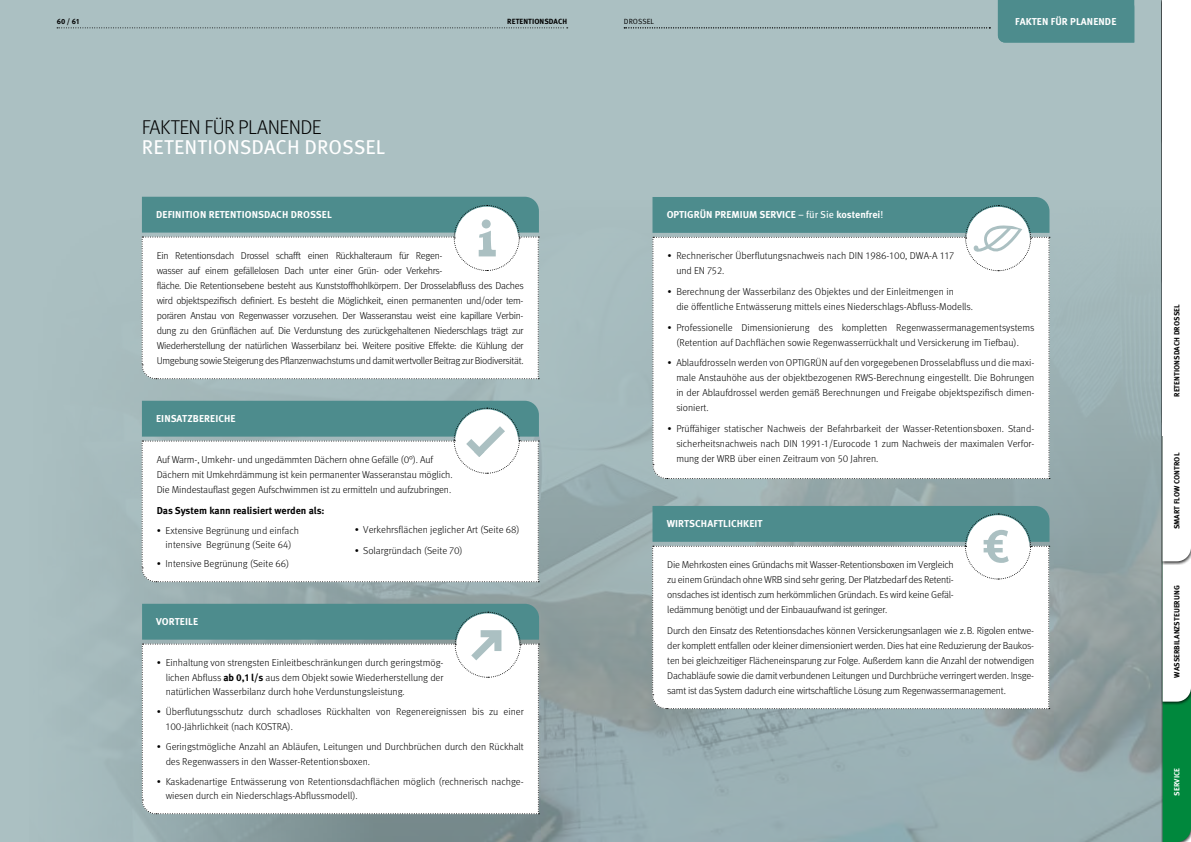
<style>
.page{position:relative;width:1191px;height:842px;background:#abc0c2}
.page>*{position:absolute;margin:0;border:0;box-sizing:border-box;transform-origin:0 0}
.t1{font:20px "Meta Pro";letter-spacing:.005em;color:#fff}
.t2{font:300 20px "Meta Pro";letter-spacing:-.03em;color:#000}
.t3{font:300 10px/15px "Meta Pro";letter-spacing:-.01em;color:#000}
.t4{font:300 10px/15px "Meta Pro";letter-spacing:-.03em;color:#000}
.t5{font:700 10px "Meta Pro";letter-spacing:.01em;color:#fff}
.t6{font:700 10px "Meta Pro";letter-spacing:-.005em;color:#000}
.t7{font:700 7.5px "Meta Pro";letter-spacing:.01em;color:#000}
.t8{font:7.5px "Meta Pro Norm";letter-spacing:.005em;color:#000}
.t9{font:700 7.5px "Meta Pro";letter-spacing:.01em;color:#fff}
.s1{font-weight:700}
.s2{font-weight:400}
</style>
<div class="page">
<img style="left:102px;top:196px;width:1059px;height:646px">
<svg style="left:141px;top:197px;width:398px;height:182px"></svg>
<svg style="left:652px;top:506px;width:397px;height:203px"></svg>
<svg style="left:142px;top:604px;width:397px;height:210px"></svg>
<svg style="left:141px;top:401px;width:398px;height:181px"></svg>
<svg style="left:652px;top:197px;width:398px;height:282px"></svg>
<svg style="left:57px;top:27px;width:511px;height:1px"></svg>
<svg style="left:624px;top:27px;width:366px;height:1px"></svg>
<div style="left:998px;top:0;width:136px;height:43px;background:#4d8c8d"></div>
<div style="left:1161px;top:0;width:30px;height:144px;background:#454d4e"></div>
<svg style="left:1162px;top:435px;width:29px;height:407px"></svg>
<div style="left:1162px;top:0;width:29px;height:435px;background:#fff"></div>
<p class="t7" style="left:57px;top:18px;width:24px">60 / 61</p>
<p class="t7" style="left:507px;top:18px;width:61px">RETENTIONSDACH</p>
<p class="t8" style="left:624px;top:18px;width:32px">DROSSEL</p>
<p class="t5" style="left:1015px;top:16px;width:103px">FAKTEN FÜR PLANENDE</p>
<h1 class="t2" style="left:142px;top:118px;width:181px">FAKTEN FÜR PLANENDE</h1>
<h1 class="t1" style="left:142px;top:137px;width:245px">RETENTIONSDACH DROSSEL</h1>
<p class="t5" style="left:156px;top:209px;width:177px">DEFINITION RETENTIONSDACH DROSSEL</p>
<p class="t4" style="left:157px;top:248px;width:368px">Ein Retentionsdach Drossel schafft einen Rückhalteraum für Regen-<br>wasser auf einem gefällelosen Dach unter einer Grün- oder Verkehrs-<br>fläche. Die Retentionsebene besteht aus Kunststoffhohlkörpern. Der Drosselabfluss des Daches wird objektspezifisch definiert. Es besteht die Möglichkeit, einen permanenten und/oder tem&shy;porären Anstau von Regenwasser vorzusehen. Der Wasseranstau weist eine kapillare Verbin&shy;dung zu den Grünflächen auf. Die Verdunstung des zurückgehaltenen Niederschlags trägt zur Wiederherstellung der natürlichen Wasserbilanz bei. Weitere positive Effekte: die Kühlung der Umgebung sowie Steigerung des Pflanzenwachstums und damit wertvoller Beitrag zur Biodiversität.</p>
<p class="t5" style="left:156px;top:413px;width:81px">EINSATZBEREICHE</p>
<p class="t3" style="left:157px;top:452px;width:297px">Auf Warm-, Umkehr- und ungedämmten Dächern ohne Gefälle (0°). Auf<br>Dächern mit Umkehrdämmung ist kein permanenter Wasseranstau möglich.<br>Die Mindestauflast gegen Aufschwimmen ist zu ermitteln und aufzubringen.</p>
<p class="t6" style="left:157px;top:505px;width:169px">Das System kann realisiert werden als:</p>
<p class="t3" style="left:157px;top:523px;width:144px;line-height:14px;text-align:center">• Extensive Begrünung und einfach intensive Begrünung (Seite 64)</p>
<p class="t3" style="left:157px;top:556px;width:134px">• Intensive Begrünung (Seite 66)</p>
<p class="t3" style="left:355px;top:523px;width:166px">• Verkehrsflächen jeglicher Art (Seite 68)</p>
<p class="t3" style="left:355px;top:543px;width:109px">• Solargründach (Seite 70)</p>
<p class="t5" style="left:156px;top:616px;width:43px">VORTEILE</p>
<p class="t3" style="left:166px;top:656px;width:279px;line-height:14.5px;text-align:justify;text-indent:-9px">• Einhaltung von strengsten Einleitbeschränkungen durch geringstmög&shy;lichen Abfluss <span class="s1">ab 0,1 l/s</span> aus dem Objekt sowie Wiederherstellung der natürlichen Wasserbilanz durch hohe Verdunstungsleistung.</p>
<p class="t3" style="left:166px;top:705px;width:359px;line-height:14.5px;text-indent:-9px">• Überflutungsschutz durch schadloses Rückhalten von Regenereignissen bis zu einer<br>100-Jährlichkeit (nach KOSTRA).</p>
<p class="t3" style="left:166px;top:740px;width:360px;line-height:14.5px;text-indent:-9px">• Geringstmögliche Anzahl an Abläufen, Leitungen und Durchbrüchen durch den Rückhalt des Regenwassers in den Wasser-Retentionsboxen.</p>
<p class="t3" style="left:166px;top:774px;width:359px;line-height:14.5px;text-indent:-9px">• Kaskadenartige Entwässerung von Retentionsdachflächen möglich (rechnerisch nachge&shy;wiesen durch ein Niederschlags-Abflussmodell).</p>
<p class="t5" style="left:666px;top:209px;width:218px">OPTIGRÜN PREMIUM SERVICE <span class="s2">– für Sie</span> kostenfrei<span class="s2">!</span></p>
<p class="t3" style="left:676px;top:249px;width:279px;text-indent:-9px">• Rechnerischer Überflutungsnachweis nach DIN 1986-100, DWA-A 117 und EN 752.</p>
<p class="t3" style="left:676px;top:284px;width:298px;text-indent:-9px">• Berechnung der Wasserbilanz des Objektes und der Einleitmengen in<br>die öffentliche Entwässerung mittels eines Niederschlags-Abfluss-Modells.</p>
<p class="t3" style="left:676px;top:320px;width:360px;text-indent:-9px">• Professionelle Dimensionierung des kompletten Regenwassermanagementsystems (Retention auf Dachflächen sowie Regenwasserrückhalt und Versickerung im Tiefbau).</p>
<p class="t3" style="left:676px;top:356px;width:360px;text-align:justify;text-indent:-9px">• Ablaufdrosseln werden von OPTIGRÜN auf den vorgegebenen Drosselabfluss und die maxi&shy;male Anstauhöhe aus der objektbezogenen RWS-Berechnung eingestellt. Die Bohrungen in der Ablaufdrossel werden gemäß Berechnungen und Freigabe objektspezifisch dimen&shy;sioniert.</p>
<p class="t3" style="left:676px;top:421px;width:359px;text-align:justify;text-indent:-9px">• Prüffähiger statischer Nachweis der Befahrbarkeit der Wasser-Retentionsboxen. Stand&shy;sicherheitsnachweis nach DIN 1991-1/Eurocode 1 zum Nachweis der maximalen Verfor&shy;mung der WRB über einen Zeitraum von 50 Jahren.</p>
<p class="t5" style="left:666px;top:518px;width:97px">WIRTSCHAFTLICHKEIT</p>
<p class="t3" style="left:667px;top:558px;width:288px;text-align:justify">Die Mehrkosten eines Gründachs mit Wasser-Retentionsboxen im Vergleich zu einem Gründach ohne WRB sind sehr gering. Der Platzbedarf des Retenti&shy;onsdaches ist identisch zum herkömmlichen Gründach. Es wird keine Gefäl&shy;ledämmung benötigt und der Einbauaufwand ist geringer.</p>
<p class="t3" style="left:667px;top:623px;width:368px;text-align:justify">Durch den Einsatz des Retentionsdaches können Versickerungsanlagen wie z. B. Rigolen entwe&shy;der komplett entfallen oder kleiner dimensioniert werden. Dies hat eine Reduzierung der Baukos&shy;ten bei gleichzeitiger Flächeneinsparung zur Folge. Außerdem kann die Anzahl der notwendigen Dachabläufe sowie die damit verbundenen Leitungen und Durchbrüche verringert werden. Insge&shy;samt ist das System dadurch eine wirtschaftliche Lösung zum Regenwassermanagement.</p>
<p class="t7" style="left:1172px;top:397px;width:94px;rotate:-90deg">RETENTIONSDACH DROSSEL</p>
<p class="t7" style="left:1172px;top:529px;width:78px;rotate:-90deg">SMART FLOW CONTROL</p>
<p class="t7" style="left:1172px;top:677px;width:94px;rotate:-90deg">WASSERBILANZSTEUERUNG</p>
<p class="t9" style="left:1172px;top:796px;width:29px;rotate:-90deg">SERVICE</p>
</div>
